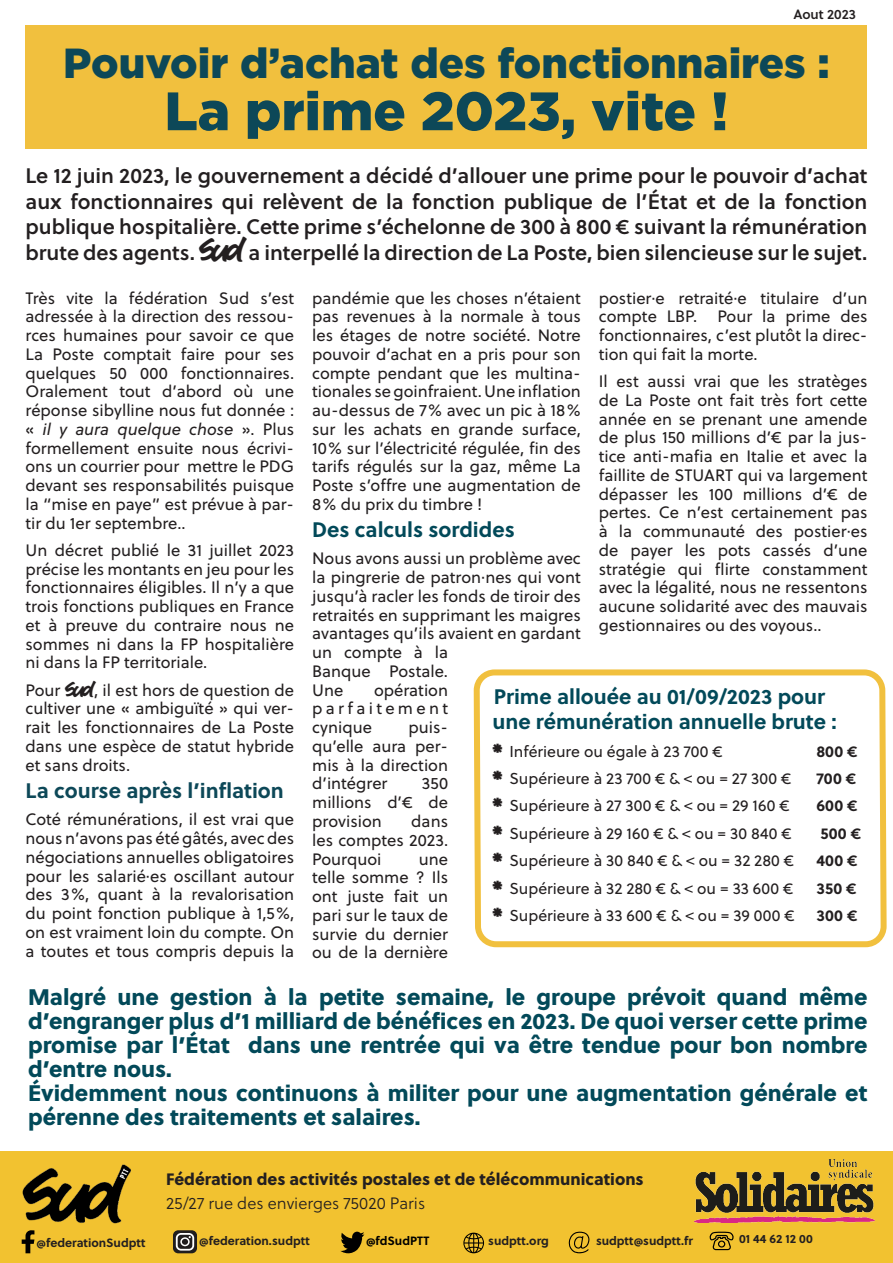
<style>
.page{position:relative;width:893px;height:1263px;background:#fff}
.page>*{position:absolute;margin:0;border:0;box-sizing:border-box;transform-origin:0 0}
.t1{font:900 54px "Gotham";color:#0d4858}
.t2{font:900 42px "Gotham";color:#0d4858}
.t3{font:22.5px/24px "Soleil Xb";color:#024959;text-align:justify}
.t4{font:21px/25.5px "Soleil Sb";color:#231f20;text-align:justify}
.t5{font:700 21px/25.2px "Soleil";color:#024959}
.t6{font:700 21px "Soleil";color:#0d4858}
.t7{font:16.5px/18.8px "Soleil";color:#231f20;text-align:justify}
.t8{font:16.5px "Soleil Xb";color:#231f20}
.t9{font:16.5px "Soleil Lt";color:#231f20}
.t10{font:15.75px "Soleil";color:#231f20}
.t11{font:700 15.75px "Soleil";letter-spacing:.015em;color:#231f20}
.t12{font:13.5px "Soleil Sb";color:#231f20}
.t13{font:700 12px "Soleil";color:#231f20}
.t14{font:700 12px "Soleil";color:#000}
.s1{font-family:"Syndicat Sud";font-size:30px}
.s2{font-style:italic}
.s3{font-family:"Syndicat Sud";font-size:19.5px}
.s4{font-family:"Scotchlidaires"}
</style>
<div class="page">
<div style="left:0;top:1151px;width:893px;height:112px;background:#f2c230"></div>
<img style="left:21px;top:1156px;width:111px;height:75px">
<svg style="left:22px;top:1230px;width:12px;height:23px"></svg>
<svg style="left:173px;top:1230px;width:24px;height:23px"></svg>
<svg style="left:176px;top:1233px;width:18px;height:18px"></svg>
<svg style="left:340px;top:1232px;width:24px;height:25px"></svg>
<svg style="left:463px;top:1233px;width:21px;height:20px"></svg>
<svg style="left:569px;top:1231px;width:20px;height:22px"></svg>
<svg style="left:709px;top:1231px;width:25px;height:19px"></svg>
<img style="left:694px;top:1159px;width:180px;height:63px">
<div style="left:26px;top:26px;width:841px;height:123px;background:#f1c03e"></div>
<svg style="left:471px;top:25px;width:416px;height:923px"></svg>
<p class="t12" style="left:793px;top:4px;width:64px">Aout 2023</p>
<p class="t2" style="left:63px;top:39px;width:768px">Pouvoir d’achat des fonctionnaires :</p>
<p class="t1" style="left:164px;top:80px;width:566px">La prime 2023, vite !</p>
<p class="t4" style="left:26px;top:162px;width:843px">Le 12 juin 2023, le gouvernement a décidé d’allouer une prime pour le pouvoir d’achat aux fonctionnaires qui relèvent de la fonction publique de l’État et de la fonction publique hospitalière. Cette prime s’échelonne de 300 à 800 € suivant la rémunération brute des agents. <span class="s1">S</span>a interpellé la direction de La Poste, bien silencieuse sur le sujet.</p>
<p class="t7" style="left:26px;top:288px;width:270px">Très vite la fédération Sud s’est adressée à la direction des ressou&shy;rces humaines pour savoir ce que La Poste comptait faire pour ses quelques 50 000 fonctionnaires.<br>Oralement tout d’abord où une réponse sibylline nous fut donnée : « <span class="s2">il y aura quelque chose</span> ». Plus formellement ensuite nous écrivi&shy;ons un courrier pour mettre le PDG devant ses responsabilités puisque la “mise en paye” est prévue à par&shy;tir du 1er septembre..</p>
<p class="t7" style="left:26px;top:540px;width:270px">Un décret publié le 31 juillet 2023 précise les montants en jeu pour les fonctionnaires éligibles. Il n’y a que trois fonctions publiques en France et à preuve du contraire nous ne sommes ni dans la FP hospitalière ni dans la FP territoriale.</p>
<p class="t7" style="left:26px;top:680px;width:270px">Pour <span class="s3">S</span>, il est hors de question de cultiver une « ambiguïté » qui ver&shy;rait les fonctionnaires de La Poste dans une espèce de statut hybride et sans droits.</p>
<p class="t6" style="left:26px;top:774px;width:260px">La course après l’inflation</p>
<p class="t7" style="left:26px;top:810px;width:270px">Coté rémunérations, il est vrai que nous n’avons pas été gâtés, avec des négociations annuelles obligatoires pour les salarié·es oscillant autour des 3%, quant à la revalorisation du point fonction publique à 1,5%, on est vraiment loin du compte. On a toutes et tous compris depuis la</p>
<p class="t7" style="left:312px;top:288px;width:270px">pandémie que les choses n’étaient pas revenues à la normale à tous les étages de notre société. Notre pouvoir d’achat en a pris pour son compte pendant que les multina&shy;tionales se goinfraient. Une inflation au-dessus de 7% avec un pic à 18% sur les achats en grande surface, 10% sur l’électricité régulée, fin des tarifs régulés sur la gaz, même La Poste s’offre une augmentation de 8% du prix du timbre !</p>
<p class="t5" style="left:312px;top:516px;width:204px">Des calculs sordides</p>
<p class="t7" style="left:312px;top:549px;width:270px;text-align:left">Nous avons aussi un problème avec la pingrerie de patron·nes qui vont jusqu’à racler les fonds de tiroir des retraités en supprimant les maigres avantages qu’ils avaient en gardant un compte à la<br>Banque Postale.<br>Une</p>
<p class="t7" style="left:599px;top:288px;width:270px">postier·e retraité·e titulaire d’un compte LBP. Pour la prime des fonctionnaires, c’est plutôt la direc&shy;tion qui fait la morte.</p>
<p class="t7" style="left:599px;top:372px;width:270px">Il est aussi vrai que les stratèges de La Poste ont fait très fort cette année en se prenant une amende de plus 150 millions d’€ par la jus&shy;tice anti-mafia en Italie et avec la faillite de STUART qui va largement dépasser les 100 millions d’€ de pertes. Ce n’est certainement pas à la communauté des postier·es de payer les pots cassés d’une stratégie qui flirte constamment avec la légalité, nous ne ressentons aucune solidarité avec des mauvais gestionnaires ou des voyous..</p>
<p class="t7" style="left:312px;top:680px;width:137px;text-indent:62px">opération parfaitement cynique</p>
<p class="t5" style="left:492px;top:683px;width:346px">Prime allouée au 01/09/2023 pour une rémunération annuelle brute :</p>
<p class="t10" style="left:492px;top:739px;width:232px"><span class="s4">*</span> Inférieure ou égale à 23 700 €</p>
<p class="t11" style="left:816px;top:739px;width:43px">800 €</p>
<p class="t10" style="left:492px;top:767px;width:300px"><span class="s4">*</span> Supérieure à 23 700 € &amp; &lt; ou = 27 300 €</p>
<p class="t11" style="left:816px;top:766px;width:41px">700 €</p>
<p class="t10" style="left:492px;top:794px;width:299px"><span class="s4">*</span> Supérieure à 27 300 € &amp; &lt; ou = 29 160 €</p>
<p class="t11" style="left:816px;top:794px;width:43px">600 €</p>
<p class="t10" style="left:492px;top:822px;width:301px"><span class="s4">*</span> Supérieure à 29 160 € &amp; &lt; ou = 30 840 €</p>
<p class="t11" style="left:820px;top:821px;width:42px">500 €</p>
<p class="t10" style="left:492px;top:849px;width:303px"><span class="s4">*</span> Supérieure à 30 840 € &amp; &lt; ou = 32 280 €</p>
<p class="t11" style="left:816px;top:848px;width:43px">400 €</p>
<p class="t10" style="left:492px;top:876px;width:302px"><span class="s4">*</span> Supérieure à 32 280 € &amp; &lt; ou = 33 600 €</p>
<p class="t11" style="left:816px;top:876px;width:41px">350 €</p>
<p class="t10" style="left:492px;top:904px;width:304px"><span class="s4">*</span> Supérieure à 33 600 € &amp; &lt; ou = 39 000 €</p>
<p class="t11" style="left:816px;top:903px;width:42px">300 €</p>
<p class="t7" style="left:312px;top:718px;width:137px;text-indent:96px">puis&shy;qu’elle aura per&shy;mis à la direction d’intégrer</p>
<p class="t7" style="left:312px;top:774px;width:137px;text-indent:110px">350 millions d’€ de provision</p>
<p class="t7" style="left:312px;top:811px;width:137px;text-indent:99px">dans les comptes 2023.<br>Pourquoi</p>
<p class="t7" style="left:312px;top:849px;width:137px;text-indent:107px">une telle somme ? Ils ont juste fait un pari sur le taux de survie du dernier ou de la dernière</p>
<p class="t3" style="left:28px;top:983px;width:841px">Malgré une gestion à la petite semaine, le groupe prévoit quand même d’engranger plus d’1 milliard de bénéfices en 2023. De quoi verser cette prime promise par l’État dans une rentrée qui va être tendue pour bon nombre d’entre nous.</p>
<p class="t3" style="left:28px;top:1079px;width:841px">Évidemment nous continuons à militer pour une augmentation générale et pérenne des traitements et salaires.</p>
<p class="t8" style="left:166px;top:1166px;width:479px">Fédération des activités postales et de télécommunications</p>
<p class="t9" style="left:166px;top:1191px;width:261px">25/27 rue des envierges 75020 Paris</p>
<p class="t13" style="left:37px;top:1233px;width:111px">@federationSudptt</p>
<p class="t13" style="left:199px;top:1231px;width:112px">@federation.sudptt</p>
<p class="t14" style="left:366px;top:1231px;width:65px">@fdSudPTT</p>
<p class="t13" style="left:488px;top:1231px;width:62px">sudptt.org</p>
<p class="t13" style="left:596px;top:1231px;width:99px">sudptt@sudptt.fr</p>
<p class="t13" style="left:739px;top:1230px;width:75px">01 44 62 12 00</p>
</div>
